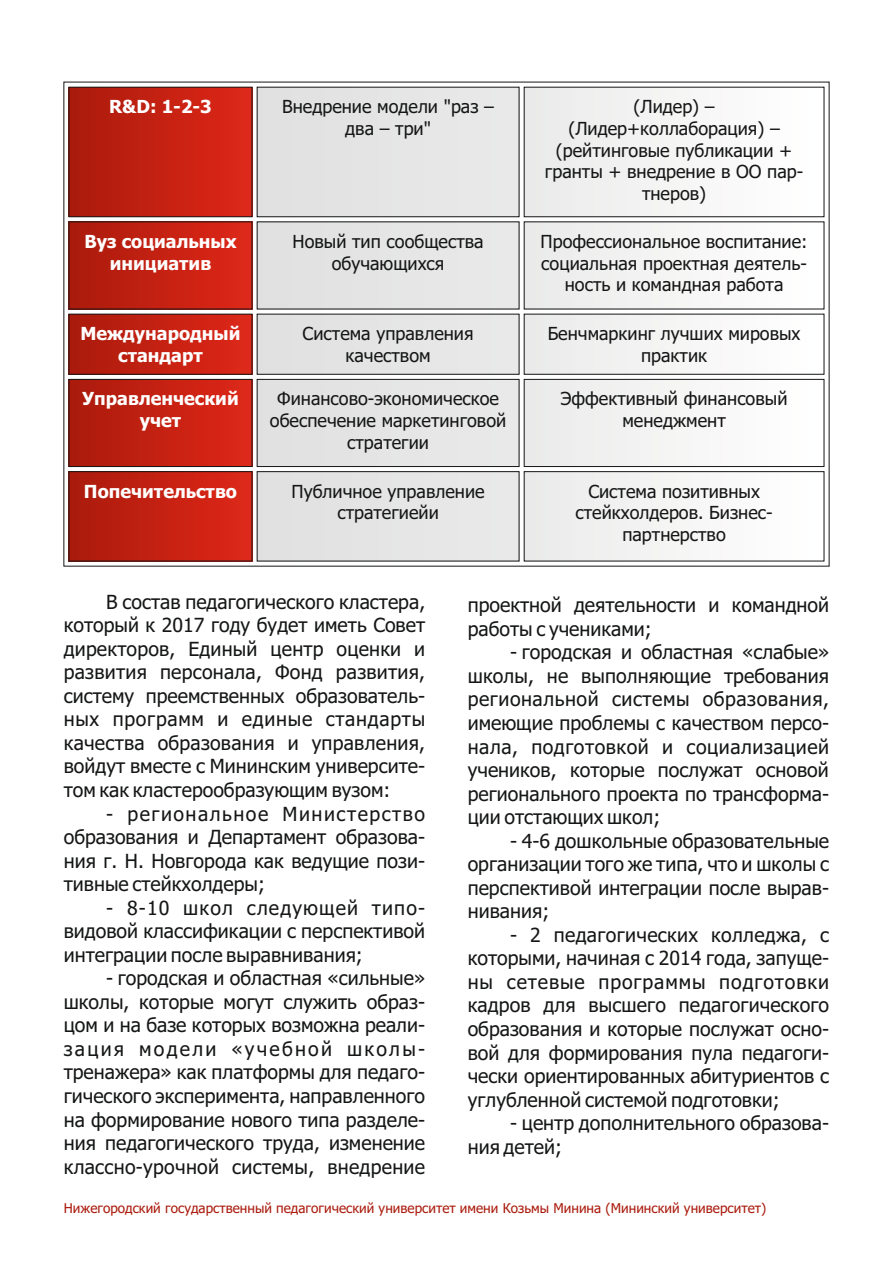
<style>
.page{position:relative;width:893px;height:1263px;background:#fff}
.page>*{position:absolute;margin:0;border:0;box-sizing:border-box;transform-origin:0 0}
.t1{font:19.5px/23.5px "Tahoma";color:#151616;text-align:justify}
.t2{font:18px/21.8px "Tahoma";color:#151616;text-align:center}
.t3{font:700 18px/21.8px "Tahoma";color:#fff;text-align:center}
.t4{font:13.5px "Tahoma";color:#aa1b0d}
</style>
<div class="page">
<svg style="left:68px;top:86px;width:757px;height:476px"></svg>
<div style="left:69px;top:87px;width:183px;height:130px;background:linear-gradient(to right,#aa1a0c,#df2819)"></div>
<div style="left:69px;top:87px;width:183px;height:130px;border:1px solid #151616"></div>
<div style="left:257px;top:87px;width:262px;height:130px;background:#e5e5e5"></div>
<div style="left:257px;top:87px;width:262px;height:130px;border:1px solid #151616"></div>
<div style="left:524px;top:87px;width:300px;height:130px;background:#f5f5f4"></div>
<div style="left:524px;top:87px;width:300px;height:130px;border:1px solid #151616"></div>
<div style="left:69px;top:222px;width:183px;height:87px;background:linear-gradient(to right,#aa1a0c,#df2819)"></div>
<div style="left:257px;top:222px;width:262px;height:87px;background:#e5e5e5"></div>
<div style="left:524px;top:222px;width:300px;height:87px;background:#f5f5f4"></div>
<div style="left:69px;top:314px;width:183px;height:60px;background:linear-gradient(to right,#aa1a0c,#df2819)"></div>
<div style="left:69px;top:314px;width:183px;height:61px;border:1px solid #151616"></div>
<div style="left:257px;top:314px;width:262px;height:60px;background:#e5e5e5"></div>
<div style="left:257px;top:314px;width:262px;height:61px;border:1px solid #151616"></div>
<div style="left:524px;top:314px;width:300px;height:60px;background:#f5f5f4"></div>
<div style="left:524px;top:314px;width:300px;height:61px;border:1px solid #151616"></div>
<div style="left:69px;top:379px;width:183px;height:87px;background:linear-gradient(to right,#aa1a0c,#df2819)"></div>
<div style="left:69px;top:379px;width:183px;height:88px;border:1px solid #151616"></div>
<div style="left:257px;top:379px;width:262px;height:87px;background:#e5e5e5"></div>
<div style="left:257px;top:379px;width:262px;height:88px;border:1px solid #151616"></div>
<div style="left:524px;top:379px;width:300px;height:87px;background:#f5f5f4"></div>
<div style="left:524px;top:379px;width:300px;height:88px;border:1px solid #151616"></div>
<div style="left:69px;top:472px;width:183px;height:89px;background:linear-gradient(to right,#aa1a0c,#df2819)"></div>
<div style="left:69px;top:471px;width:183px;height:90px;border:1px solid #151616"></div>
<div style="left:257px;top:472px;width:262px;height:89px;background:#e5e5e5"></div>
<div style="left:257px;top:471px;width:262px;height:90px;border:1px solid #151616"></div>
<div style="left:524px;top:472px;width:300px;height:89px;background:#f5f5f4"></div>
<div style="left:524px;top:471px;width:300px;height:90px;border:1px solid #151616"></div>
<p class="t3" style="left:109px;top:97px;width:104px">R&amp;D: 1-2-3</p>
<p class="t2" style="left:282px;top:97px;width:213px">Внедрение модели "раз – два – три"</p>
<p class="t2" style="left:545px;top:97px;width:260px">(Лидер) – (Лидер+коллаборация) – (рейтинговые публикации + гранты + внедрение в ОО пар&shy;тнеров)</p>
<p class="t3" style="left:84px;top:232px;width:154px">Вуз социальных инициатив</p>
<p class="t2" style="left:293px;top:232px;width:193px">Новый тип сообщества обучающихся</p>
<p class="t2" style="left:541px;top:232px;width:268px">Профессиональное воспитание: социальная проектная деятель&shy;ность и командная работа</p>
<p class="t3" style="left:81px;top:324px;width:161px">Международный стандарт</p>
<p class="t2" style="left:303px;top:324px;width:172px">Система управления качеством</p>
<p class="t2" style="left:548px;top:324px;width:254px">Бенчмаркинг лучших мировых практик</p>
<p class="t3" style="left:82px;top:390px;width:158px">Управленческий учет</p>
<p class="t2" style="left:270px;top:390px;width:238px">Финансово-экономическое обеспечение маркетинговой стратегии</p>
<p class="t2" style="left:561px;top:390px;width:228px">Эффективный финансовый менеджмент</p>
<p class="t3" style="left:84px;top:482px;width:155px">Попечительство</p>
<p class="t2" style="left:292px;top:482px;width:195px">Публичное управление стратегиейи</p>
<p class="t2" style="left:575px;top:482px;width:199px">Система позитивных стейкхолдеров. Бизнес&shy;партнерство</p>
<p class="t1" style="left:64px;top:591px;width:363px;text-indent:42px">В состав педагогического кластера, который к 2017 году будет иметь Совет директоров, Единый центр оценки и развития персонала, Фонд развития, систему преемственных образователь&shy;ных программ и единые стандарты качества образования и управления, войдут вместе с Мининским университе&shy;том как кластерообразующим вузом:</p>
<p class="t1" style="left:64px;top:803px;width:363px;text-indent:42px">- региональное Министерство образования и Департамент образова&shy;ния г. Н. Новгорода как ведущие пози&shy;тивные стейкхолдеры;</p>
<p class="t1" style="left:64px;top:897px;width:363px;text-indent:42px">- 8-10 школ следующей типо&shy;видовой классификации с перспективой интеграции после выравнивания;</p>
<p class="t1" style="left:64px;top:968px;width:363px;text-indent:42px">- городская и областная «сильные» школы, которые могут служить образ&shy;цом и на базе которых возможна реали&shy;зация модели «учебной школы&shy;тренажера» как платформы для педаго&shy;гического эксперимента, направленного на формирование нового типа разделе&shy;ния педагогического труда, изменение классно-урочной системы, внедрение</p>
<p class="t1" style="left:468px;top:595px;width:363px">проектной деятельности и командной работы с учениками;</p>
<p class="t1" style="left:468px;top:642px;width:363px;text-indent:42px">- городская и областная «слабые» школы, не выполняющие требования региональной системы образования, имеющие проблемы с качеством персо&shy;нала, подготовкой и социализацией учеников, которые послужат основой регионального проекта по трансформа&shy;ции отстающих школ;</p>
<p class="t1" style="left:468px;top:830px;width:363px;text-indent:42px">- 4-6 дошкольные образовательные организации того же типа, что и школы с перспективой интеграции после вырав&shy;нивания;</p>
<p class="t1" style="left:468px;top:925px;width:363px;text-indent:42px">- 2 педагогических колледжа, с которыми, начиная с 2014 года, запуще&shy;ны сетевые программы подготовки кадров для высшего педагогического образования и которые послужат осно&shy;вой для формирования пула педагоги&shy;чески ориентированных абитуриентов с углубленной системой подготовки;</p>
<p class="t1" style="left:468px;top:1113px;width:363px;text-indent:42px">- центр дополнительного образова&shy;ния детей;</p>
<p class="t4" style="left:64px;top:1203px;width:704px">Нижегородский государственный педагогический университет имени Козьмы Минина (Мининский университет)</p>
</div>
